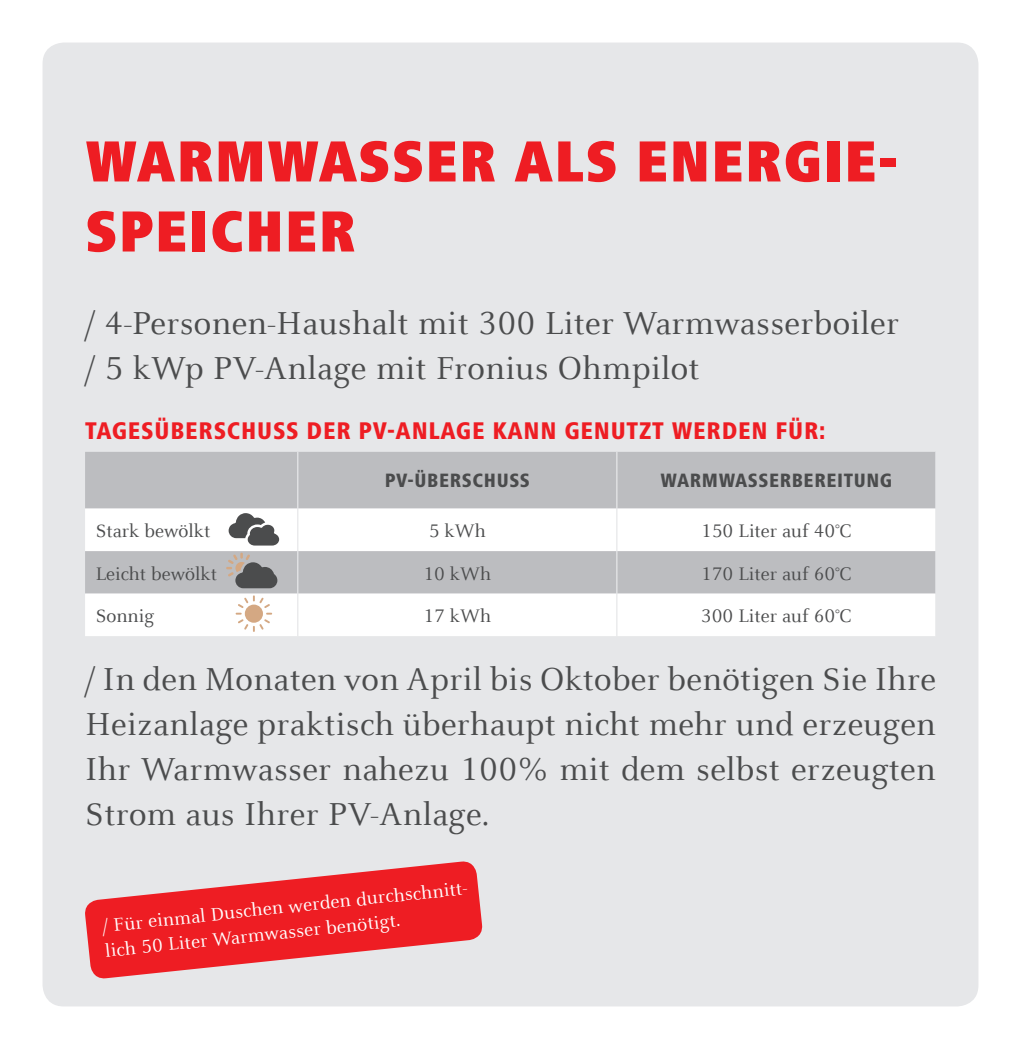
<style>
.page{position:relative;width:1021px;height:1049px;background:#fff}
.page>*{position:absolute;margin:0;border:0;box-sizing:border-box;transform-origin:0 0}
.t1{font:900 condensed 60px/70px "Frutiger Next LTW1 G";letter-spacing:.02em;color:#ee1d23}
.t2{font:35px/45px "Celeste Offc Pro";letter-spacing:.01em;color:#4b4c4d;text-align:justify}
.t3{font:800 condensed 25px "Frutiger Next LTW1 G";letter-spacing:.03em;color:#ee1d23}
.t4{font:20px "Celeste Offc Pro";color:#4b4c4d}
.t5{font:20px/25px "Celeste Offc Pro";color:#fff}
.t6{font:800 condensed 20px "Frutiger Next LTW1 G";letter-spacing:.03em;color:#4b4c4d}
</style>
<div class="page">
<div style="left:43px;top:43px;width:935px;height:963px;background:#e6e7e9;border-radius:21px"></div>
<svg style="left:85px;top:861px;width:398px;height:118px;fill:#ee1d23"></svg>
<div style="left:85px;top:452px;width:850px;height:56px;background:#bcbdc0"></div>
<svg style="left:85px;top:509px;width:850px;height:127px;background:#e8e9ea"></svg>
<hr style="left:616px;top:508px;width:1px;height:43px;background:#e6e7e9">
<hr style="left:616px;top:551px;width:1px;height:43px;background:#e6e7e9">
<hr style="left:616px;top:594px;width:1px;height:42px;background:#e6e7e9">
<hr style="left:297px;top:594px;width:1px;height:42px;background:#e6e7e9">
<hr style="left:297px;top:508px;width:1px;height:43px;background:#e6e7e9">
<hr style="left:297px;top:551px;width:1px;height:43px;background:#e6e7e9">
<hr style="left:297px;top:452px;width:1px;height:56px;background:#e6e7e9">
<hr style="left:616px;top:452px;width:1px;height:56px;background:#e6e7e9">
<svg style="left:236px;top:595px;width:36px;height:37px"></svg>
<svg style="left:226px;top:553px;width:51px;height:35px;background:#8a8887"></svg>
<svg style="left:229px;top:513px;width:50px;height:32px;background:#909091"></svg>
<h1 class="t1" style="left:85px;top:127px;width:814px">WARMWASSER ALS ENERGIE-<br>SPEICHER</h1>
<p class="t2" style="left:85px;top:300px;width:815px">/ 4-Personen-Haushalt mit 300 Liter Warmwasserboiler / 5 kWp PV-Anlage mit Fronius Ohmpilot</p>
<p class="t3" style="left:85px;top:416px;width:27px">TAGESÜBERSCHUSS</p>
<p class="t3" style="left:306px;top:416px;width:15px">DER</p>
<p class="t3" style="left:358px;top:416px;width:69px">PV-ANLAGE</p>
<p class="t3" style="left:492px;top:416px;width:32px">KANN</p>
<p class="t3" style="left:564px;top:416px;width:124px">GENUTZT WERDEN</p>
<p class="t3" style="left:775px;top:416px;width:51px">FÜR :</p>
<p class="t6" style="left:384px;top:469px;width:55px">PV-ÜBERSCHUSS</p>
<p class="t6" style="left:660px;top:469px;width:31px">WARMWASSER</p>
<p class="t6" style="left:791px;top:469px;width:102px">BEREITUNG</p>
<p class="t4" style="left:96px;top:519px;width:116px">Stark bewölkt</p>
<p class="t4" style="left:429px;top:519px;width:59px">5 kWh</p>
<p class="t4" style="left:701px;top:519px;width:152px">150 Liter auf 40°C</p>
<p class="t4" style="left:96px;top:561px;width:123px">Leicht bewölkt</p>
<p class="t4" style="left:423px;top:561px;width:69px">10 kWh</p>
<p class="t4" style="left:701px;top:561px;width:152px">170 Liter auf 60°C</p>
<p class="t4" style="left:96px;top:604px;width:60px">Sonnig</p>
<p class="t4" style="left:423px;top:604px;width:69px">17 kWh</p>
<p class="t4" style="left:701px;top:604px;width:152px">300 Liter auf 60°C</p>
<p class="t2" style="left:85px;top:656px;width:852px">/ In den Monaten von April bis Oktober benötigen Sie Ihre Heizanlage praktisch überhaupt nicht mehr und erzeugen Ihr Warmwasser nahezu 100% mit dem selbst erzeugten Strom aus Ihrer PV-Anlage.</p>
<p class="t5" style="left:101px;top:913px;width:373px;rotate:-6deg">/ Für einmal Duschen werden durchschnitt&shy;lich 50 Liter Warmwasser benötigt.</p>
</div>
